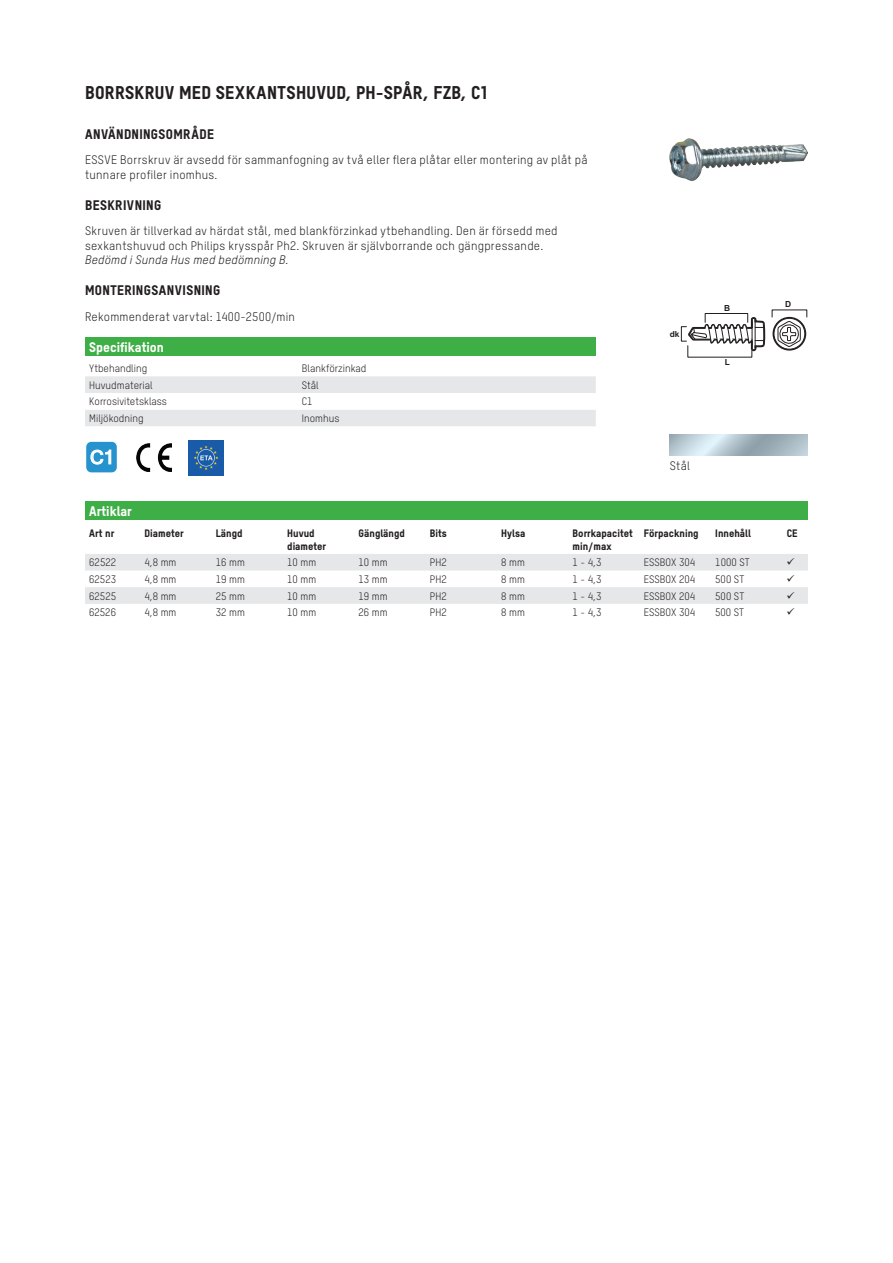
<style>
.page{position:relative;width:893px;height:1263px;background:#fff}
.page>*{position:absolute;margin:0;border:0;box-sizing:border-box;transform-origin:0 0}
.t1{font:18.75px "Microsoft Sans Serif";color:#fff}
.t2{font:18px "T Star Pro Heavy";letter-spacing:.02em;color:#231f20}
.t3{font:13.5px "T Star Pro Heavy";letter-spacing:.03em;color:#231f20}
.t4{font:13.5px "T Star Pro Heavy";color:#fff}
.t5{font:12px/14.4px "T Star Pro Regular";letter-spacing:.025em;color:#231f20}
.t6{font:italic 12px "T Star Pro Regular";letter-spacing:.02em;color:#231f20}
.t7{font:10.5px "T Star Pro Regular";color:#231f20}
.t8{font:10.5px/12.6px "T Star Pro Heavy";color:#231f20}
.t9{font:700 8.4px "Arial";color:#231f20}
</style>
<div class="page">
<div style="left:85px;top:337px;width:511px;height:19px;background:#3eae46"></div>
<svg style="left:85px;top:376px;width:511px;height:50px"></svg>
<div style="left:86px;top:441px;width:31px;height:32px;background:#2693ce;border-radius:6px"></div>
<div style="left:85px;top:441px;width:33px;height:33px;border:1px solid #fff;border-radius:6px"></div>
<svg style="left:90px;top:449px;width:22px;height:16px"></svg>
<img style="left:137px;top:444px;width:35px;height:28px">
<img style="left:188px;top:440px;width:35px;height:35px">
<img style="left:670px;top:138px;width:137px;height:43px">
<div style="left:772px;top:317px;width:34px;height:34px;border:3px solid #231f20;border-radius:50%"></div>
<svg style="left:774px;top:318px;width:31px;height:31px"></svg>
<div style="left:774px;top:318px;width:31px;height:31px;border:1px solid #231f20;border-radius:50%"></div>
<svg style="left:778px;top:321px;width:22px;height:26px"></svg>
<svg style="left:681px;top:313px;width:85px;height:45px"></svg>
<svg style="left:670px;top:434px;width:137px;height:21px;background:#b3c3cd"></svg>
<div style="left:85px;top:501px;width:723px;height:19px;background:#3eae46"></div>
<svg style="left:85px;top:554px;width:723px;height:50px"></svg>
<h2 class="t2" style="left:85px;top:79px;width:404px">BORRSKRUV MED SEXKANTSHUVUD, PH-SPÅR, FZB, C1</h2>
<p class="t3" style="left:85px;top:123px;width:130px">ANVÄNDNINGSOMRÅDE</p>
<p class="t5" style="left:85px;top:152px;width:504px">ESSVE Borrskruv är avsedd för sammanfogning av två eller flera plåtar eller montering av plåt på tunnare profiler inomhus.</p>
<p class="t3" style="left:85px;top:194px;width:78px">BESKRIVNING</p>
<p class="t5" style="left:85px;top:223px;width:474px">Skruven är tillverkad av härdat stål, med blankförzinkad ytbehandling. Den är försedd med sexkantshuvud och Philips krysspår Ph2. Skruven är självborrande och gängpressande.</p>
<p class="t6" style="left:85px;top:251px;width:205px">Bedömd i Sunda Hus med bedömning B.</p>
<p class="t3" style="left:85px;top:280px;width:137px">MONTERINGSANVISNING</p>
<p class="t5" style="left:85px;top:309px;width:211px">Rekommenderat varvtal: 1400-2500/min</p>
<p class="t4" style="left:89px;top:337px;width:76px">Specifikation</p>
<p class="t7" style="left:89px;top:361px;width:59px">Ytbehandling</p>
<p class="t7" style="left:302px;top:361px;width:66px">Blankförzinkad</p>
<p class="t7" style="left:89px;top:378px;width:65px">Huvudmaterial</p>
<p class="t7" style="left:302px;top:378px;width:18px">Stål</p>
<p class="t7" style="left:89px;top:394px;width:79px">Korrosivitetsklass</p>
<p class="t7" style="left:302px;top:394px;width:12px">C1</p>
<p class="t7" style="left:89px;top:411px;width:56px">Miljökodning</p>
<p class="t7" style="left:302px;top:411px;width:39px">Inomhus</p>
<h1 class="t1" style="left:90px;top:445px;width:25px">C1</h1>
<p class="t9" style="left:670px;top:328px;width:11px">dk</p>
<p class="t9" style="left:724px;top:302px;width:8px">B</p>
<p class="t9" style="left:725px;top:357px;width:7px">L</p>
<p class="t5" style="left:670px;top:458px;width:22px">Stål</p>
<p class="t9" style="left:785px;top:298px;width:8px">D</p>
<p class="t4" style="left:89px;top:501px;width:44px">Artiklar</p>
<p class="t8" style="left:89px;top:526px;width:26px">Art nr</p>
<p class="t8" style="left:145px;top:526px;width:41px">Diameter</p>
<p class="t8" style="left:216px;top:526px;width:28px">Längd</p>
<p class="t8" style="left:287px;top:526px;width:40px">Huvud diameter</p>
<p class="t8" style="left:359px;top:526px;width:48px">Gänglängd</p>
<p class="t8" style="left:430px;top:526px;width:18px">Bits</p>
<p class="t8" style="left:501px;top:526px;width:26px">Hylsa</p>
<p class="t8" style="left:573px;top:526px;width:62px">Borrkapacitet min/max</p>
<p class="t8" style="left:644px;top:526px;width:56px">Förpackning</p>
<p class="t8" style="left:715px;top:526px;width:37px">Innehåll</p>
<p class="t8" style="left:787px;top:526px;width:12px">CE</p>
<p class="t7" style="left:89px;top:555px;width:28px">62522</p>
<p class="t7" style="left:145px;top:555px;width:33px">4,8 mm</p>
<p class="t7" style="left:216px;top:555px;width:31px">16 mm</p>
<p class="t7" style="left:287px;top:555px;width:31px">10 mm</p>
<p class="t7" style="left:359px;top:555px;width:31px">10 mm</p>
<p class="t7" style="left:430px;top:555px;width:18px">PH2</p>
<p class="t7" style="left:501px;top:555px;width:25px">8 mm</p>
<p class="t7" style="left:573px;top:555px;width:30px">1 - 4,3</p>
<p class="t7" style="left:644px;top:555px;width:53px">ESSBOX 304</p>
<p class="t7" style="left:715px;top:555px;width:36px">1000 ST</p>
<p class="t7" style="left:89px;top:572px;width:28px">62523</p>
<p class="t7" style="left:145px;top:572px;width:33px">4,8 mm</p>
<p class="t7" style="left:216px;top:572px;width:31px">19 mm</p>
<p class="t7" style="left:287px;top:572px;width:31px">10 mm</p>
<p class="t7" style="left:359px;top:572px;width:31px">13 mm</p>
<p class="t7" style="left:430px;top:572px;width:18px">PH2</p>
<p class="t7" style="left:501px;top:572px;width:25px">8 mm</p>
<p class="t7" style="left:573px;top:572px;width:30px">1 - 4,3</p>
<p class="t7" style="left:644px;top:572px;width:53px">ESSBOX 204</p>
<p class="t7" style="left:715px;top:572px;width:30px">500 ST</p>
<p class="t7" style="left:89px;top:588px;width:28px">62525</p>
<p class="t7" style="left:145px;top:588px;width:33px">4,8 mm</p>
<p class="t7" style="left:216px;top:588px;width:31px">25 mm</p>
<p class="t7" style="left:287px;top:588px;width:31px">10 mm</p>
<p class="t7" style="left:359px;top:588px;width:31px">19 mm</p>
<p class="t7" style="left:430px;top:588px;width:18px">PH2</p>
<p class="t7" style="left:501px;top:588px;width:25px">8 mm</p>
<p class="t7" style="left:573px;top:588px;width:30px">1 - 4,3</p>
<p class="t7" style="left:644px;top:588px;width:53px">ESSBOX 204</p>
<p class="t7" style="left:715px;top:588px;width:30px">500 ST</p>
<p class="t7" style="left:89px;top:605px;width:28px">62526</p>
<p class="t7" style="left:145px;top:605px;width:33px">4,8 mm</p>
<p class="t7" style="left:216px;top:605px;width:31px">32 mm</p>
<p class="t7" style="left:287px;top:605px;width:31px">10 mm</p>
<p class="t7" style="left:359px;top:605px;width:31px">26 mm</p>
<p class="t7" style="left:430px;top:605px;width:18px">PH2</p>
<p class="t7" style="left:501px;top:605px;width:25px">8 mm</p>
<p class="t7" style="left:573px;top:605px;width:30px">1 - 4,3</p>
<p class="t7" style="left:644px;top:605px;width:53px">ESSBOX 304</p>
<p class="t7" style="left:715px;top:605px;width:30px">500 ST</p>
</div>
